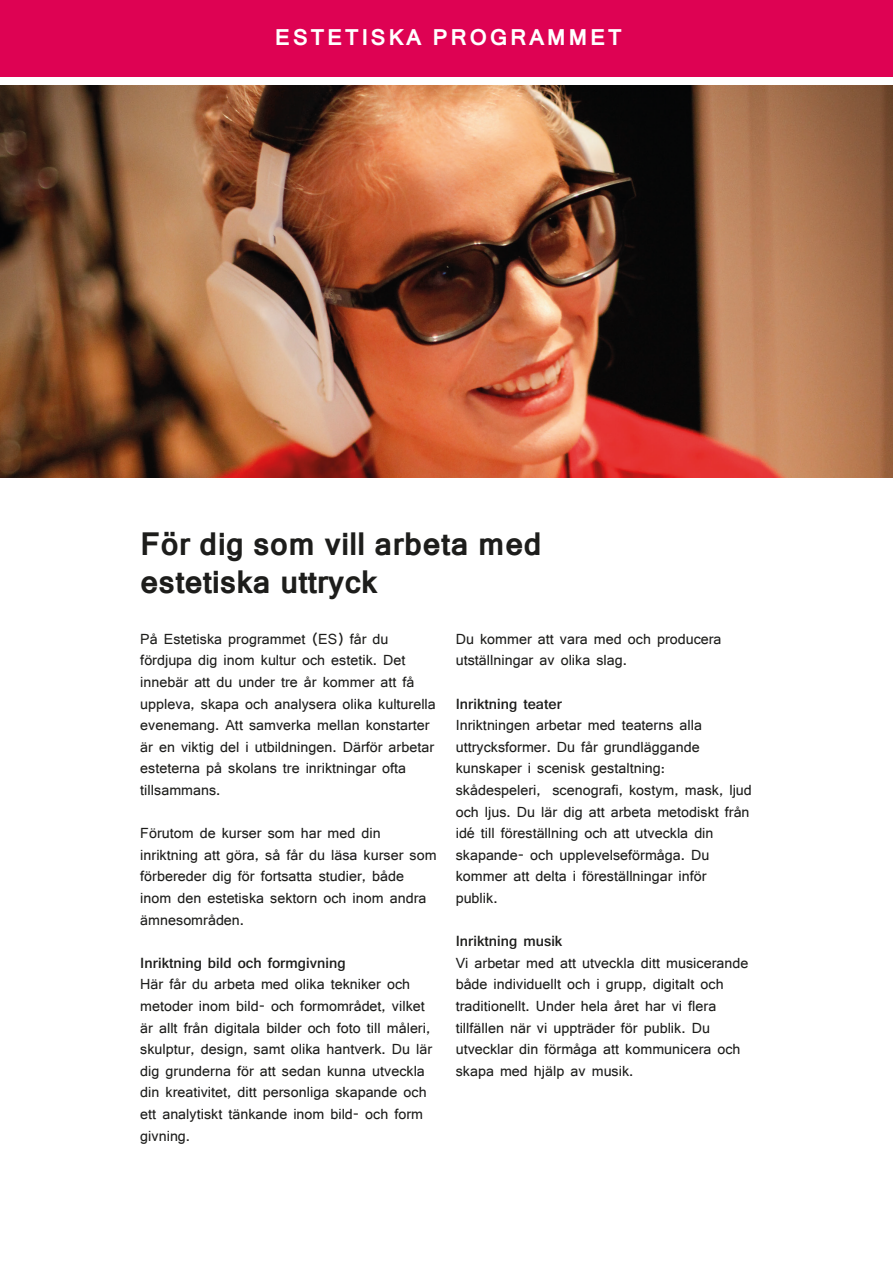
<style>
.page{position:relative;width:893px;height:1263px;background:#fff}
.page>*{position:absolute;margin:0;border:0;box-sizing:border-box;transform-origin:0 0}
.t1{font:700 30.9px/37.7px "Kartika";color:#1d1d1b}
.t2{font:700 21.6px "Kartika";letter-spacing:.11em;color:#fff}
.t3{font:15.45px/21.6px "Shruti";letter-spacing:.005em;color:#1d1d1b}
.t4{font:700 15.45px "Shruti";letter-spacing:.005em;color:#1d1d1b}
</style>
<div class="page">
<img style="left:0;top:86px;width:893px;height:391px">
<div style="left:0;top:0;width:893px;height:77px;background:#de0253"></div>
<h2 class="t2" style="left:275px;top:24px;width:349px">ESTETISKA PROGRAMMET</h2>
<h1 class="t1" style="left:140px;top:528px;width:403px">För dig som vill arbeta med estetiska uttryck</h1>
<p class="t3" style="left:140px;top:628px;width:297px">På Estetiska programmet (ES) får du fördjupa dig inom kultur och estetik. Det innebär att du under tre år kommer att få uppleva, skapa och analysera olika kulturella evenemang. Att samverka mellan konstarter är en viktig del i utbildningen. Därför arbetar esteterna på skolans tre inriktningar ofta tillsammans.</p>
<p class="t3" style="left:140px;top:822px;width:298px">Förutom de kurser som har med din inriktning att göra, så får du läsa kurser som förbereder dig för fortsatta studier, både inom den estetiska sektorn och inom andra ämnesområden.</p>
<p class="t4" style="left:140px;top:953px;width:207px">Inriktning bild och formgivning</p>
<p class="t3" style="left:140px;top:973px;width:293px">Här får du arbeta med olika tekniker och metoder inom bild- och formområdet, vilket är allt från digitala bilder och foto till måleri, skulptur, design, samt olika hantverk. Du lär dig grunderna för att sedan kunna utveckla din kreativitet, ditt personliga skapande och ett analytiskt tänkande inom bild- och form givning.</p>
<p class="t3" style="left:456px;top:628px;width:267px">Du kommer att vara med och producera utställningar av olika slag.</p>
<p class="t4" style="left:456px;top:694px;width:108px">Inriktning teater</p>
<p class="t3" style="left:456px;top:714px;width:298px">Inriktningen arbetar med teaterns alla uttrycksformer. Du får grundläggande kunskaper i scenisk gestaltning: skådespeleri, scenografi, kostym, mask, ljud och ljus. Du lär dig att arbeta metodiskt från idé till föreställning och att utveckla din skapande- och upplevelseförmåga. Du kommer att delta i föreställningar inför publik.</p>
<p class="t4" style="left:456px;top:932px;width:108px">Inriktning musik</p>
<p class="t3" style="left:456px;top:952px;width:294px">Vi arbetar med att utveckla ditt musicerande både individuellt och i grupp, digitalt och traditionellt. Under hela året har vi flera tillfällen när vi uppträder för publik. Du utvecklar din förmåga att kommunicera och skapa med hjälp av musik.</p>
</div>
